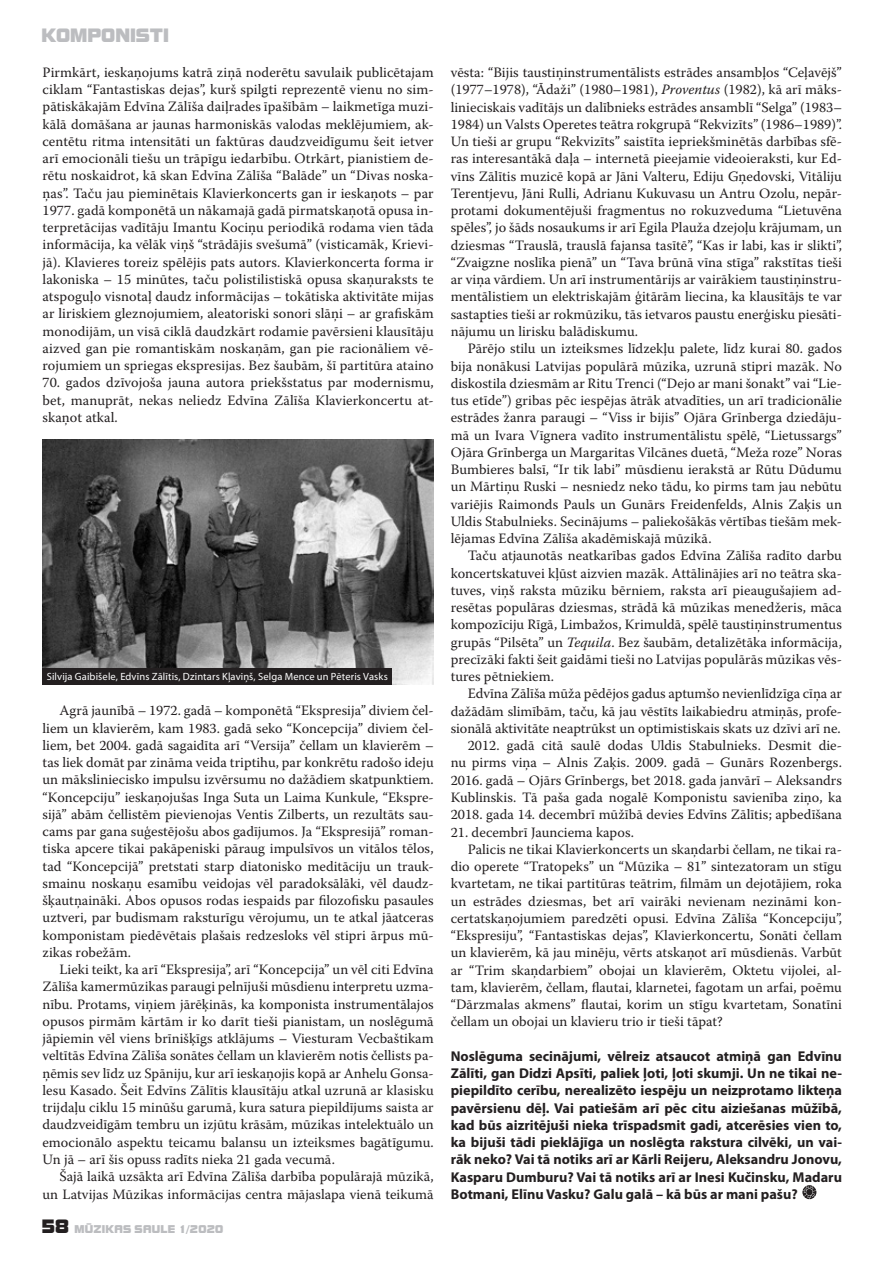
<style>
.page{position:relative;width:893px;height:1263px;background:#fff}
.page>*{position:absolute;margin:0;border:0;box-sizing:border-box;transform-origin:0 0}
.t1{font:18px "Bolt Bold LAT";color:#bcbdc0}
.t2{font:14.25px/17.2px "Warnock Pro";color:#231f20;text-align:justify}
.t3{font:700 14.25px/17.2px "Myriad Pro";color:#231f20;text-align:justify}
.t4{font:10.5px "Myriad Pro";letter-spacing:.01em;color:#fff}
.t5{font:10.5px "Bolt Bold LAT";letter-spacing:.02em;color:#bcbdc0}
.s1{font-size:18px;color:#231f20}
.s2{font-style:italic}
</style>
<div class="page">
<svg style="left:802px;top:1185px;width:14px;height:14px"></svg>
<img style="left:43px;top:439px;width:391px;height:245px">
<div style="left:43px;top:668px;width:349px;height:16px;background:#231f20"></div>
<p class="t1" style="left:41px;top:26px;width:129px">KOMPONISTI</p>
<p class="t2" style="left:43px;top:63px;width:393px">Pirmkārt, ieskaņojums katrā ziņā noderētu savulaik publicētajam ciklam “Fantastiskas dejas”, kurš spilgti reprezentē vienu no sim&shy;pātiskākajām Edvīna Zālīša daiļrades īpašībām – laikmetīga muzi&shy;kālā domāšana ar jaunas harmoniskās valodas meklējumiem, ak&shy;centētu ritma intensitāti un faktūras daudzveidīgumu šeit ietver arī emocionāli tiešu un trāpīgu iedarbību. Otrkārt, pianistiem de&shy;rētu noskaidrot, kā skan Edvīna Zālīša “Balāde” un “Divas noska&shy;ņas”. Taču jau pieminētais Klavierkoncerts gan ir ieskaņots – par 1977. gadā komponētā un nākamajā gadā pirmatskaņotā opusa in&shy;terpretācijas vadītāju Imantu Kociņu periodikā rodama vien tāda informācija, ka vēlāk viņš “strādājis svešumā” (visticamāk, Krievi&shy;jā). Klavieres toreiz spēlējis pats autors. Klavierkoncerta forma ir lakoniska – 15 minūtes, taču polistilistiskā opusa skaņuraksts te atspoguļo visnotaļ daudz informācijas – tokātiska aktivitāte mijas ar liriskiem gleznojumiem, aleatoriski sonori slāņi – ar grafiskām monodijām, un visā ciklā daudzkārt rodamie pavērsieni klausītāju aizved gan pie romantiskām noskaņām, gan pie racionāliem vē&shy;rojumiem un spriegas ekspresijas. Bez šaubām, šī partitūra ataino</p>
<p class="t2" style="left:43px;top:374px;width:393px">70. gados dzīvojoša jauna autora priekšstatus par modernismu, bet, manuprāt, nekas neliedz Edvīna Zālīša Klavierkoncertu at&shy;skaņot atkal.</p>
<p class="t4" style="left:47px;top:671px;width:343px">Silvija Gaibišele, Edvīns Zālītis, Dzintars Kļaviņš, Selga Mence un Pēteris Vasks</p>
<p class="t2" style="left:43px;top:702px;width:393px;text-indent:17px">Agrā jaunībā – 1972. gadā – komponētā “Ekspresija” diviem čel&shy;liem un klavierēm, kam 1983. gadā seko “Koncepcija” diviem čel&shy;liem, bet 2004. gadā sagaidīta arī “Versija” čellam un klavierēm – tas liek domāt par zināma veida triptihu, par konkrētu radošo ideju un māksliniecisko impulsu izvērsumu no dažādiem skatpunktiem. “Koncepciju” ieskaņojušas Inga Suta un Laima Kunkule, “Ekspre&shy;sijā” abām čellistēm pievienojas Ventis Zilberts, un rezultāts sau&shy;cams par gana suģestējošu abos gadījumos. Ja “Ekspresijā” roman&shy;tiska apcere tikai pakāpeniski pāraug impulsīvos un vitālos tēlos, tad “Koncepcijā” pretstati starp diatonisko meditāciju un trauk&shy;smainu noskaņu esamību veidojas vēl paradoksālāki, vēl daudz&shy;šķautņaināki. Abos opusos rodas iespaids par filozofisku pasaules uztveri, par budismam raksturīgu vērojumu, un te atkal jāatceras komponistam piedēvētais plašais redzesloks vēl stipri ārpus mū&shy;zikas robežām.</p>
<p class="t2" style="left:43px;top:960px;width:393px;text-indent:17px">Lieki teikt, ka arī “Ekspresija”, arī “Koncepcija” un vēl citi Edvīna Zālīša kamermūzikas paraugi pelnījuši mūsdienu interpretu uzma&shy;nību. Protams, viņiem jārēķinās, ka komponista instrumentālajos opusos pirmām kārtām ir ko darīt tieši pianistam, un noslēgumā jāpiemin vēl viens brīnišķīgs atklājums – Viesturam Vecbaštikam veltītās Edvīna Zālīša sonātes čellam un klavierēm notis čellists pa&shy;ņēmis sev līdz uz Spāniju, kur arī ieskaņojis kopā ar Anhelu Gonsa&shy;lesu Kasado. Šeit Edvīns Zālītis klausītāju atkal uzrunā ar klasisku trijdaļu ciklu 15 minūšu garumā, kura satura piepildījums saista ar daudzveidīgām tembru un izjūtu krāsām, mūzikas intelektuālo un emocionālo aspektu teicamu balansu un izteiksmes bagātīgumu.<br>Un jā – arī šis opuss radīts nieka 21 gada vecumā.</p>
<p class="t2" style="left:43px;top:1168px;width:393px;text-align:right">Šajā laikā uzsākta arī Edvīna Zālīša darbība populārajā mūzikā, un Latvijas Mūzikas informācijas centra mājaslapa vienā teikumā</p>
<p class="t5" style="left:41px;top:1224px;width:183px"><span class="s1">58</span> MŪZIKAS SAULE 1/2020</p>
<p class="t2" style="left:451px;top:64px;width:393px">vēsta: “Bijis taustiņinstrumentālists estrādes ansambļos “Ceļavējš” (1977–1978), “Ādaži” (1980–1981), <span class="s2">Proventus</span> (1982), kā arī māks&shy;linieciskais vadītājs un dalībnieks estrādes ansamblī “Selga” (1983– 1984) un Valsts Operetes teātra rokgrupā “Rekvizīts” (1986–1989)”.<br>Un tieši ar grupu “Rekvizīts” saistīta iepriekšminētās darbības sfē&shy;ras interesantākā daļa – internetā pieejamie videoieraksti, kur Ed&shy;vīns Zālītis muzicē kopā ar Jāni Valteru, Ediju Gņedovski, Vitāliju Terentjevu, Jāni Rulli, Adrianu Kukuvasu un Antru Ozolu, nepār&shy;protami dokumentējuši fragmentus no rokuzveduma “Lietuvēna spēles”, jo šāds nosaukums ir arī Egila Plauža dzejoļu krājumam, un dziesmas “Trauslā, trauslā fajansa tasītē”, “Kas ir labi, kas ir slikti”, “Zvaigzne noslīka pienā” un “Tava brūnā vīna stīga” rakstītas tieši ar viņa vārdiem. Un arī instrumentārijs ar vairākiem taustiņinstru&shy;mentālistiem un elektriskajām ģitārām liecina, ka klausītājs te var sastapties tieši ar rokmūziku, tās ietvaros paustu enerģisku piesāti&shy;nājumu un lirisku balādiskumu.</p>
<p class="t2" style="left:451px;top:340px;width:393px;text-indent:17px">Pārējo stilu un izteiksmes līdzekļu palete, līdz kurai 80. gados bija nonākusi Latvijas populārā mūzika, uzrunā stipri mazāk. No diskostila dziesmām ar Ritu Trenci (“Dejo ar mani šonakt” vai “Lie&shy;tus etīde”) gribas pēc iespējas ātrāk atvadīties, un arī tradicionālie estrādes žanra paraugi – “Viss ir bijis” Ojāra Grīnberga dziedāju&shy;mā un Ivara Vīgnera vadīto instrumentālistu spēlē, “Lietussargs” Ojāra Grīnberga un Margaritas Vilcānes duetā, “Meža roze” Noras Bumbieres balsī, “Ir tik labi” mūsdienu ierakstā ar Rūtu Dūdumu un Mārtiņu Ruski – nesniedz neko tādu, ko pirms tam jau nebūtu variējis Raimonds Pauls un Gunārs Freidenfelds, Alnis Zaķis un Uldis Stabulnieks. Secinājums – paliekošākās vērtības tiešām mek&shy;lējamas Edvīna Zālīša akadēmiskajā mūzikā.</p>
<p class="t2" style="left:451px;top:547px;width:393px;text-indent:17px">Taču atjaunotās neatkarības gados Edvīna Zālīša radīto darbu koncertskatuvei kļūst aizvien mazāk. Attālinājies arī no teātra ska&shy;tuves, viņš raksta mūziku bērniem, raksta arī pieaugušajiem ad&shy;resētas populāras dziesmas, strādā kā mūzikas menedžeris, māca kompozīciju Rīgā, Limbažos, Krimuldā, spēlē taustiņinstrumentus grupās “Pilsēta” un <span class="s2">Tequila</span>. Bez šaubām, detalizētāka informācija, precīzāki fakti šeit gaidāmi tieši no Latvijas populārās mūzikas vēs&shy;tures pētniekiem.</p>
<p class="t2" style="left:451px;top:685px;width:393px;text-align:right">Edvīna Zālīša mūža pēdējos gadus aptumšo nevienlīdzīga cīņa ar dažādām slimībām, taču, kā jau vēstīts laikabiedru atmiņās, profe&shy;sionālā aktivitāte neaptrūkst un optimistiskais skats uz dzīvi arī ne.<br>2012. gadā citā saulē dodas Uldis Stabulnieks. Desmit die&shy;nu pirms viņa – Alnis Zaķis. 2009. gadā – Gunārs Rozenbergs.<br>2016. gadā – Ojārs Grīnbergs, bet 2018. gada janvārī – Aleksandrs Kublinskis. Tā paša gada nogalē Komponistu savienība ziņo, ka 2018. gada 14. decembrī mūžībā devies Edvīns Zālītis; apbedīšana</p>
<p class="t2" style="left:451px;top:823px;width:185px">21. decembrī Jaunciema kapos.</p>
<p class="t2" style="left:468px;top:840px;width:376px">Palicis ne tikai Klavierkoncerts un skaņdarbi čellam, ne tikai ra-</p>
<p class="t2" style="left:451px;top:857px;width:393px">dio operete “Tratopeks” un “Mūzika – 81” sintezatoram un stīgu</p>
<p class="t2" style="left:451px;top:875px;width:393px">kvartetam, ne tikai partitūras teātrim, filmām un dejotājiem, roka</p>
<p class="t2" style="left:451px;top:892px;width:393px">un estrādes dziesmas, bet arī vairāki nevienam nezināmi kon-</p>
<p class="t2" style="left:451px;top:909px;width:393px">certatskaņojumiem paredzēti opusi. Edvīna Zālīša “Koncepciju”,</p>
<p class="t2" style="left:451px;top:926px;width:393px">“Ekspresiju”, “Fantastiskas dejas”, Klavierkoncertu, Sonāti čellam</p>
<p class="t2" style="left:451px;top:944px;width:393px">un klavierēm, kā jau minēju, vērts atskaņot arī mūsdienās. Varbūt</p>
<p class="t2" style="left:451px;top:961px;width:393px">ar “Trim skaņdarbiem” obojai un klavierēm, Oktetu vijolei, al-</p>
<p class="t2" style="left:451px;top:978px;width:393px">tam, klavierēm, čellam, flautai, klarnetei, fagotam un arfai, poēmu</p>
<p class="t2" style="left:451px;top:995px;width:393px">“Dārzmalas akmens” flautai, korim un stīgu kvartetam, Sonatīni</p>
<p class="t2" style="left:451px;top:1013px;width:274px">čellam un obojai un klavieru trio ir tieši tāpat?</p>
<p class="t3" style="left:451px;top:1047px;width:393px">Noslēguma secinājumi, vēlreiz atsaucot atmiņā gan Edvīnu Zālīti, gan Didzi Apsīti, paliek ļoti, ļoti skumji. Un ne tikai ne&shy;piepildīto cerību, nerealizēto iespēju un neizprotamo likteņa pavērsienu dēļ. Vai patiešām arī pēc citu aiziešanas mūžībā, kad būs aizritējuši nieka trīspadsmit gadi, atcerēsies vien to, ka bijuši tādi pieklājīga un noslēgta rakstura cilvēki, un vai&shy;rāk neko? Vai tā notiks arī ar Kārli Reijeru, Aleksandru Jonovu, Kasparu Dumburu? Vai tā notiks arī ar Inesi Kučinsku, Madaru Botmani, Elīnu Vasku? Galu galā – kā būs ar mani pašu?</p>
</div>
